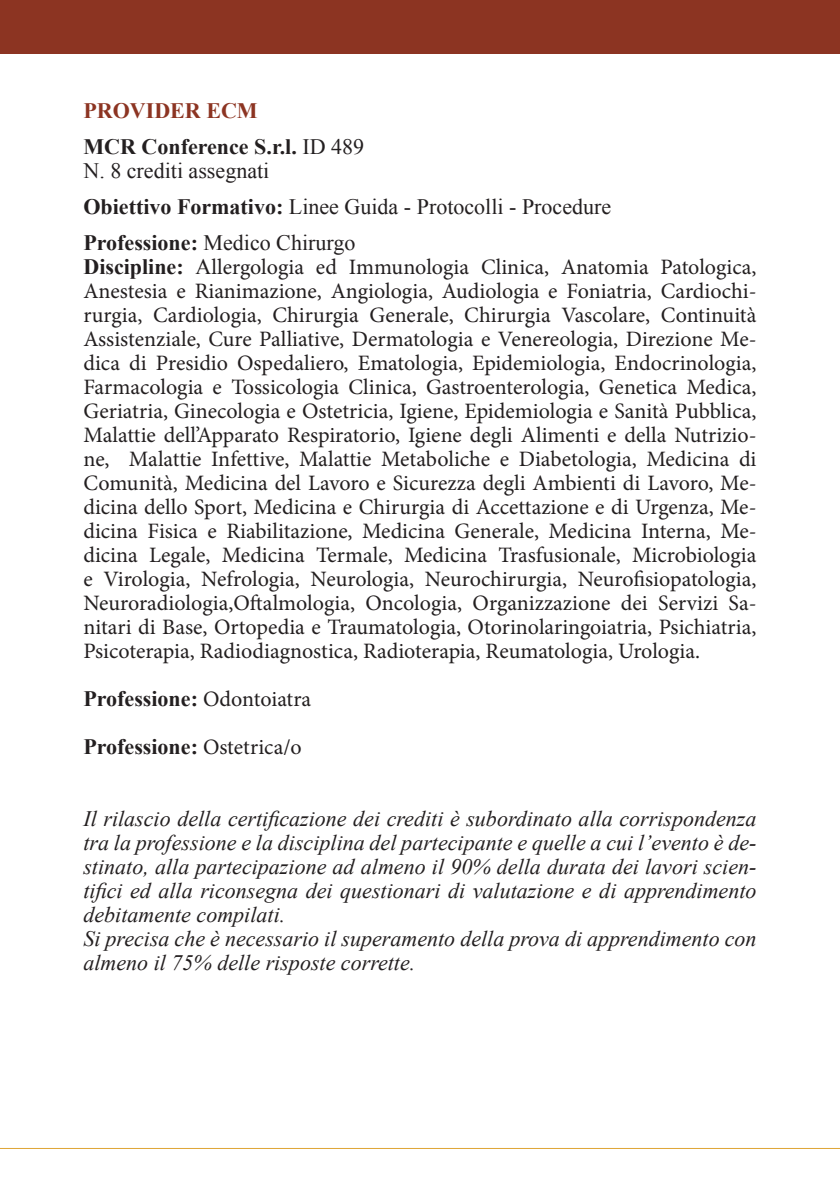
<style>
.page{position:relative;width:840px;height:1191px;background:#fff}
.page>*{position:absolute;margin:0;border:0;box-sizing:border-box;transform-origin:0 0}
.t1{font:22px/24px "Minion Pro";color:#231f20;text-align:justify}
.t2{font:italic 22px/24px "Times New Roman";color:#231f20;text-align:justify}
.t3{font:22px "Times New Roman";color:#231f20}
.t4{font:700 22px "Times New Roman";color:#231f20}
.t5{font:700 22px "Times New Roman";color:#8c3422}
.s1{font-weight:400}
.s2{font-weight:700}
.s3{font-family:"Times New Roman";font-weight:700}
.s4{font-family:"Times New Roman"}
.s5{font-family:"Minion Pro";font-weight:400}
</style>
<div class="page">
<hr style="left:0;top:1148px;width:839px;height:1px;background:#dea434">
<div style="left:0;top:0;width:839px;height:54px;background:#8c3422"></div>
<p class="t5" style="left:83px;top:95px;width:176px">PROVIDER ECM</p>
<p class="t4" style="left:83px;top:131px;width:282px">MCR Conference S.r.l. <span class="s1">ID 489</span></p>
<p class="t3" style="left:83px;top:156px;width:187px">N. 8 crediti assegnati</p>
<p class="t3" style="left:83px;top:192px;width:529px"><span class="s2">Obiettivo Formativo:</span> Linee Guida - Protocolli - Procedure</p>
<p class="t3" style="left:83px;top:228px;width:273px"><span class="s2">Professione:</span> Medico Chirurgo</p>
<p class="t1" style="left:83px;top:255px;width:674px"><span class="s3">Discipline:</span> <span class="s4">A</span>llergologia ed Immunologia Clinica, Anatomia Patologica, Anestesia e Rianimazione, Angiologia, Audiologia e Foniatria, Cardiochi&shy;rurgia, Cardiologia, Chirurgia Generale, Chirurgia Vascolare, Continuità Assistenziale, Cure Palliative, Dermatologia e Venereologia, Direzione Me&shy;dica di Presidio Ospedaliero, Ematologia, Epidemiologia, Endocrinologia, Farmacologia e Tossicologia Clinica, Gastroenterologia, Genetica Medica, Geriatria, Ginecologia e Ostetricia, Igiene, Epidemiologia e Sanità Pubblica,</p>
<p class="t1" style="left:83px;top:423px;width:674px">Malattie dell’Apparato Respiratorio, Igiene degli Alimenti e della Nutrizio&shy;ne, Malattie Infettive, Malattie Metaboliche e Diabetologia, Medicina di Comunità, Medicina del Lavoro e Sicurezza degli Ambienti di Lavoro, Me&shy;dicina dello Sport, Medicina e Chirurgia di Accettazione e di Urgenza, Me&shy;dicina Fisica e Riabilitazione, Medicina Generale, Medicina Interna, Me&shy;dicina Legale, Medicina Termale, Medicina Trasfusionale, Microbiologia e Virologia, Nefrologia, Neurologia, Neurochirurgia, Neurofisiopatologia, Neuroradiologia,Oftalmologia, Oncologia, Organizzazione dei Servizi Sa&shy;nitari di Base, Ortopedia e Traumatologia, Otorinolaringoiatria, Psichiatria, Psicoterapia, Radiodiagnostica, Radioterapia, Reumatologia, Urologia.</p>
<p class="t4" style="left:83px;top:683px;width:229px">Professione: <span class="s5">Odontoiatra</span></p>
<p class="t4" style="left:83px;top:731px;width:220px">Professione: <span class="s5">Ostetrica/o</span></p>
<p class="t2" style="left:83px;top:806px;width:674px">Il rilascio della certificazione dei crediti è subordinato alla corrispondenza tra la professione e la disciplina del partecipante e quelle a cui l’evento è de&shy;stinato, alla partecipazione ad almeno il 90% della durata dei lavori scien&shy;tifici ed alla riconsegna dei questionari di valutazione e di apprendimento debitamente compilati.</p>
<p class="t2" style="left:83px;top:926px;width:674px">Si precisa che è necessario il superamento della prova di apprendimento con almeno il 75% delle risposte corrette.</p>
</div>
